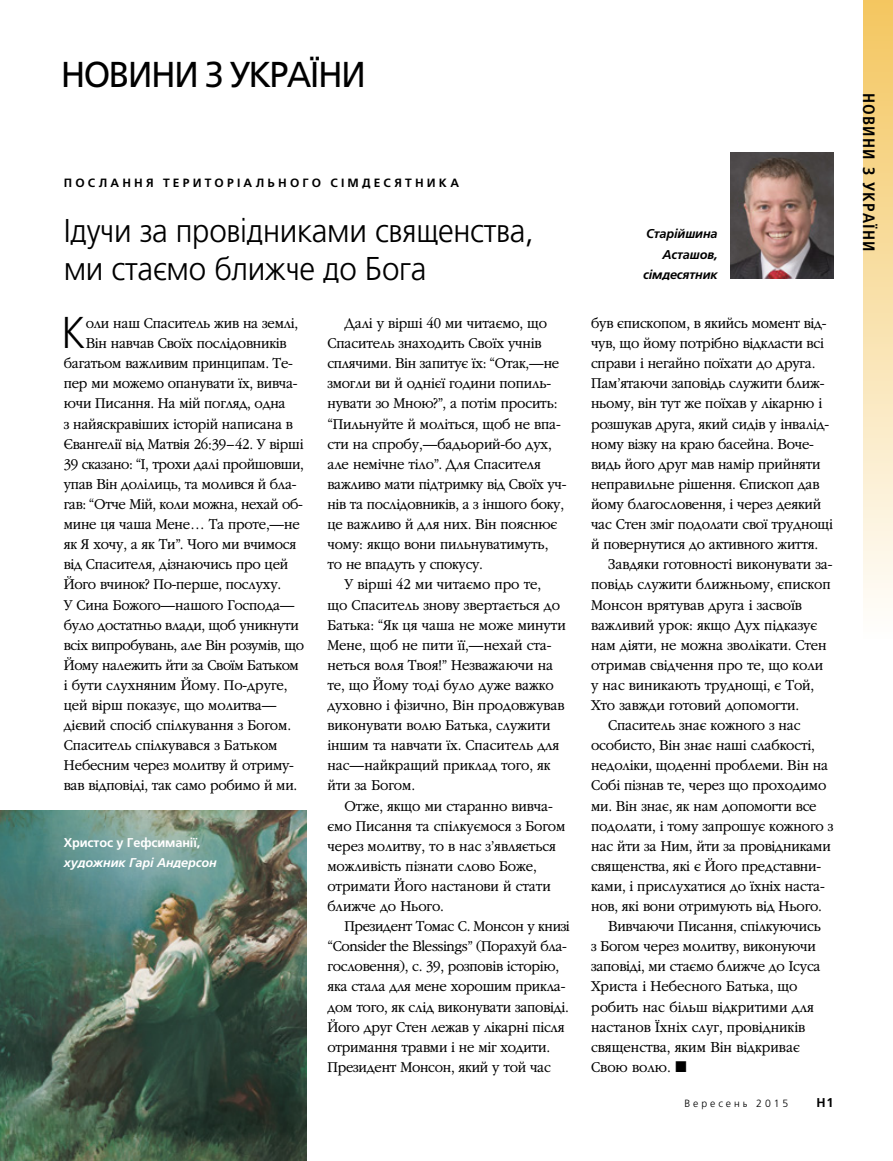
<style>
.page{position:relative;width:893px;height:1161px;background:#fff}
.page>*{position:absolute;margin:0;border:0;box-sizing:border-box;transform-origin:0 0}
.ARTCL_para_first_NEW{font:300 44.55px "Frutigerlds Lat";color:#000;scale:.88 1}
.ARTCL_title_Departme{font:36px "Frutigerlds Lat";letter-spacing:-.05em;color:#000;scale:.95 1}
.ARTCL_title_NEWS{font:300 33px/37.5px "Frutigerlds Lat";letter-spacing:-.01em;color:#000;scale:.95 1}
.t1{font:700 condensed 16.5px "Frutigerlds Lat";letter-spacing:.075em;color:#000}
.ARTCL_para_NEWS{font:300 15.75px/20.1px "Garamondlds Lat Plus";letter-spacing:-.015em;color:#000;scale:.95 1}
.ARTCL_para_first_NEW-2{font:300 15.75px "Garamondlds Lat Plus";letter-spacing:-.02em;color:#000;scale:.95 1}
.FIGimg_CAP_para_NEWS{font:italic 700 12.75px/20.2px "Frutigerlds Lat";letter-spacing:-.01em;color:#fff}
.FIGimg_CAP_para_NEWS-2{font:italic 700 12.75px/20.2px "Frutigerlds Lat";letter-spacing:-.01em;color:#000;text-align:right}
.Folio_R{font:700 12.75px "Frutigerlds Lat";color:#000}
.ARTCL_seriesTitle{font:700 12px "Frutigerlds Lat";letter-spacing:.27em;color:#000}
.Folio_R-2{font:300 10.5px "Frutigerlds Lat";letter-spacing:.28em;color:#000}
.s1{font-style:normal}
</style>
<div class="page">
<div style="left:863px;top:0;width:30px;height:639px;background:linear-gradient(to bottom,#f4c660,#fefefd)"></div>
<img style="left:730px;top:152px;width:103px;height:127px">
<img style="left:0;top:810px;width:306px;height:351px">
<p class="ARTCL_title_Departme" style="left:61px;top:47px;width:323px">НОВИНИ З УКРАЇНИ</p>
<p class="ARTCL_seriesTitle" style="left:64px;top:174px;width:397px">ПОСЛАННЯ ТЕРИТОРІАЛЬНОГО СІМДЕСЯТНИКА</p>
<p class="ARTCL_title_NEWS" style="left:64px;top:211px;width:496px">Ідучи за провідниками священства, ми стаємо ближче до Бога</p>
<p class="FIGimg_CAP_para_NEWS-2" style="left:643px;top:224px;width:76px">Старійшина<br>Асташов, сімдесятник</p>
<p class="ARTCL_para_first_NEW" style="left:61px;top:300px;width:29px">К</p>
<p class="ARTCL_para_first_NEW-2" style="left:86px;top:312px;width:225px">оли наш Спаситель жив на землі,</p>
<p class="ARTCL_para_first_NEW-2" style="left:86px;top:332px;width:213px">Він навчав Своїх послідовників</p>
<p class="ARTCL_para_first_NEW-2" style="left:64px;top:352px;width:243px">багатьом важливим принципам. Те-</p>
<p class="ARTCL_para_first_NEW-2" style="left:64px;top:372px;width:248px">пер ми можемо опанувати їх, вивча-</p>
<p class="ARTCL_para_first_NEW-2" style="left:64px;top:392px;width:235px">ючи Писання. На мій погляд, одна</p>
<p class="ARTCL_para_first_NEW-2" style="left:64px;top:412px;width:243px">з найяскравіших історій написана в</p>
<p class="ARTCL_para_first_NEW-2" style="left:64px;top:432px;width:254px">Євангелії від Матвія 26:39–42. У вірші</p>
<p class="ARTCL_para_first_NEW-2" style="left:64px;top:452px;width:254px">39 сказано: “І, трохи далі пройшовши,</p>
<p class="ARTCL_para_first_NEW-2" style="left:64px;top:472px;width:247px">упав Він долілиць, та молився й бла-</p>
<p class="ARTCL_para_first_NEW-2" style="left:64px;top:493px;width:253px">гав: “Отче Мій, коли можна, нехай об-</p>
<p class="ARTCL_para_first_NEW-2" style="left:64px;top:513px;width:250px">мине ця чаша Мене… Та проте,—не</p>
<p class="ARTCL_para_first_NEW-2" style="left:64px;top:533px;width:246px">як Я хочу, а як Ти”. Чого ми вчимося</p>
<p class="ARTCL_para_first_NEW-2" style="left:64px;top:553px;width:238px">від Спасителя, дізнаючись про цей</p>
<p class="ARTCL_para_first_NEW-2" style="left:64px;top:573px;width:231px">Його вчинок? По-перше, послуху.</p>
<p class="ARTCL_para_first_NEW-2" style="left:64px;top:593px;width:245px">У Сина Божого—нашого Господа—</p>
<p class="ARTCL_para_first_NEW-2" style="left:64px;top:613px;width:249px">було достатньо влади, щоб уникнути</p>
<p class="ARTCL_para_first_NEW-2" style="left:64px;top:633px;width:254px">всіх випробувань, але Він розумів, що</p>
<p class="ARTCL_para_first_NEW-2" style="left:64px;top:653px;width:249px">Йому належить йти за Своїм Батьком</p>
<p class="ARTCL_para_first_NEW-2" style="left:64px;top:673px;width:237px">і бути слухняним Йому. По-друге,</p>
<p class="ARTCL_para_first_NEW-2" style="left:64px;top:694px;width:226px">цей вірш показує, що молитва—</p>
<p class="ARTCL_para_first_NEW-2" style="left:64px;top:714px;width:241px">дієвий спосіб спілкування з Богом.</p>
<p class="ARTCL_para_first_NEW-2" style="left:64px;top:734px;width:227px">Спаситель спілкувався з Батьком</p>
<p class="ARTCL_para_first_NEW-2" style="left:64px;top:754px;width:244px">Небесним через молитву й отриму-</p>
<p class="ARTCL_para_first_NEW-2" style="left:64px;top:774px;width:247px">вав відповіді, так само робимо й ми.</p>
<p class="FIGimg_CAP_para_NEWS" style="left:64px;top:832px;width:154px"><span class="s1">Христос у Гефсиманії, </span>художник Гарі Андерсон</p>
<p class="ARTCL_para_NEWS" style="left:327px;top:313px;width:253px;text-indent:17px">Далі у вірші 40 ми читаємо, що<br>Спаситель знаходить Своїх учнів сплячими. Він запитує їх: “Отак,—не змогли ви й однієї години попиль&shy;нувати зо Мною?”, а потім просить: “Пильнуйте й моліться, щоб не впа&shy;сти на спробу,—бадьорий-бо дух, але немічне тіло”. Для Спасителя важливо мати підтримку від Своїх уч&shy;нів та послідовників, а з іншого боку, це важливо й для них. Він пояснює чому: якщо вони пильнуватимуть, то не впадуть у спокусу.</p>
<p class="ARTCL_para_NEWS" style="left:327px;top:574px;width:253px;text-indent:17px">У вірші 42 ми читаємо про те,<br>що Спаситель знову звертається до<br>Батька: “Як ця чаша не може минути<br>Мене, щоб не пити її,—нехай ста&shy;неться воля Твоя!” Незважаючи на те, що Йому тоді було дуже важко духовно і фізично, Він продовжував виконувати волю Батька, служити іншим та навчати їх. Спаситель для нас—найкращий приклад того, як йти за Богом.</p>
<p class="ARTCL_para_NEWS" style="left:327px;top:795px;width:252px;text-indent:17px">Отже, якщо ми старанно вивча&shy;ємо Писання та спілкуємося з Богом через молитву, то в нас з’являється можливість пізнати слово Боже, отримати Його настанови й стати ближче до Нього.</p>
<p class="ARTCL_para_NEWS" style="left:327px;top:916px;width:257px;text-indent:17px">Президент Томас С. Монсон у книзі “Consider the Blessings” (Порахуй бла&shy;гословення), с. 39, розповів історію, яка стала для мене хорошим прикла&shy;дом того, як слід виконувати заповіді.<br>Його друг Стен лежав у лікарні після отримання травми і не міг ходити.<br>Президент Монсон, який у той час</p>
<p class="ARTCL_para_NEWS" style="left:591px;top:313px;width:256px">був єпископом, в якийсь момент від&shy;чув, що йому потрібно відкласти всі справи і негайно поїхати до друга.<br>Пам’ятаючи заповідь служити ближ&shy;ньому, він тут же поїхав у лікарню і розшукав друга, який сидів у інвалід&shy;ному візку на краю басейна. Воче&shy;видь його друг мав намір прийняти неправильне рішення. Єпископ дав йому благословення, і через деякий час Стен зміг подолати свої труднощі й повернутися до активного життя.</p>
<p class="ARTCL_para_NEWS" style="left:591px;top:554px;width:256px;text-indent:17px">Завдяки готовності виконувати за&shy;повідь служити ближньому, єпископ Монсон врятував друга і засвоїв важливий урок: якщо Дух підказує нам діяти, не можна зволікати. Стен отримав свідчення про те, що коли у нас виникають труднощі, є Той, Хто завжди готовий допомогти.</p>
<p class="ARTCL_para_NEWS" style="left:591px;top:715px;width:256px;text-indent:17px">Спаситель знає кожного з нас особисто, Він знає наші слабкості, недоліки, щоденні проблеми. Він на Собі пізнав те, через що проходимо ми. Він знає, як нам допомогти все подолати, і тому запрошує кожного з нас йти за Ним, йти за провідниками священства, які є Його представни&shy;ками, і прислухатися до їхніх наста&shy;нов, які вони отримують від Нього.</p>
<p class="ARTCL_para_NEWS" style="left:591px;top:916px;width:243px;text-indent:17px">Вивчаючи Писання, спілкуючись з Богом через молитву, виконуючи заповіді, ми стаємо ближче до Ісуса<br>Христа і Небесного Батька, що робить нас більш відкритими для настанов Їхніх слуг, провідників священства, яким Він відкриває<br>Свою волю. ◼</p>
<p class="Folio_R-2" style="left:684px;top:1095px;width:106px">Вересень 2015</p>
<p class="Folio_R" style="left:816px;top:1092px;width:18px">H1</p>
<p class="t1" style="left:881px;top:93px;width:160px;rotate:90deg">НОВИНИ З УКРАЇНИ</p>
</div>
